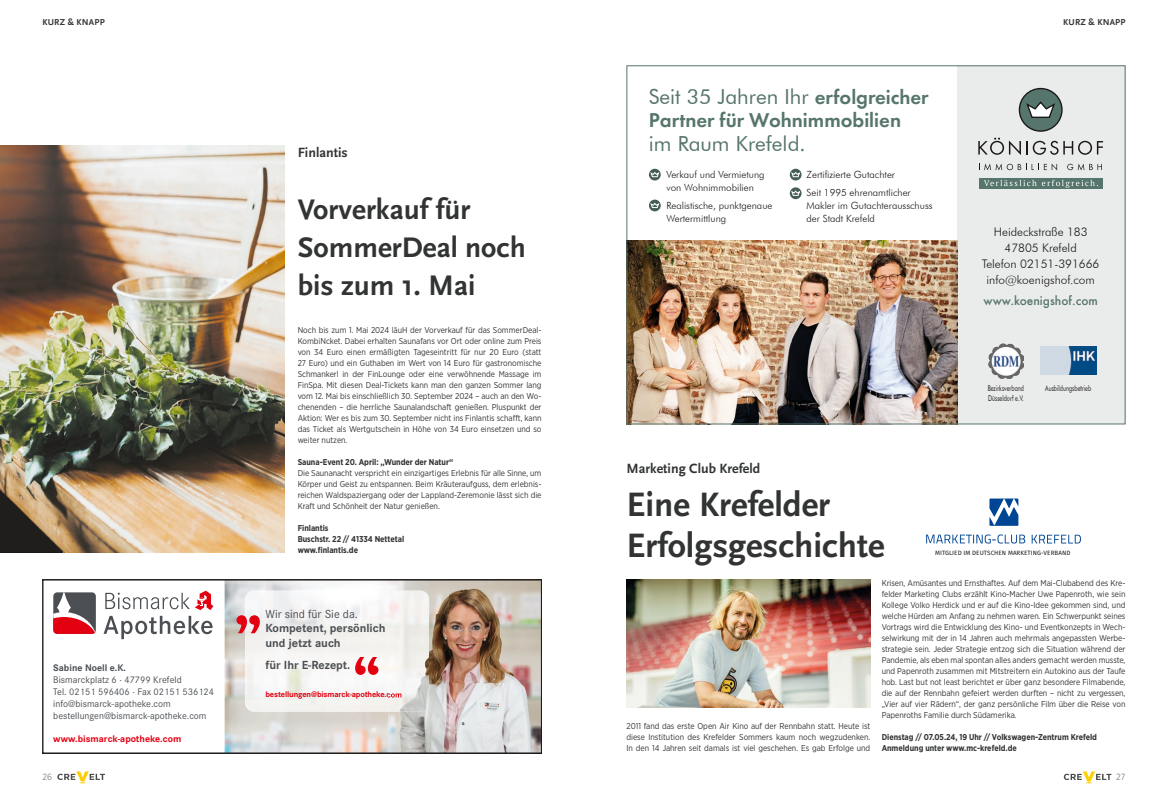
<style>
.page{position:relative;width:1168px;height:794px;background:#fff}
.page>*{position:absolute;margin:0;border:0;box-sizing:border-box;transform-origin:0 0}
.t1{font:700 35.4px/40.4px "Scala Sans";color:#323434}
.t2{font:700 29.6px/38px "Scala Sans";color:#323434}
.t3{font:20.8px "Futura BT";color:#56756c}
.t4{font:600 20.8px "Futura PT";color:#56756c}
.t5{font:700 14px "Scala Sans";color:#323434}
.t6{font:13px "Fira Sans OT";color:#004695}
.t7{font:700 12.2px/14.6px "Corporate S";color:#4b4f53}
.t8{font:12.2px "Corporate S";color:#4b4f53}
.t9{font:300 11.9px/15.8px "Futura BT";color:#1b1819;text-align:center}
.t10{font:500 11.9px "Futura";color:#56756c}
.t11{font:300 9.9px/12.9px "Futura BT";color:#1b1819}
.t12{font:9.9px/11.9px "Corporate S";color:#4b4f53}
.t13{font:700 9.9px "Corporate S";color:#e30011}
.t14{font:700 9.9px "Corporate S";color:#4b4f53}
.t15{font:700 9px "Scala Sans";letter-spacing:.02em;color:#323434}
.t16{font:9px "Gotham Narrow";color:#86888a}
.t17{font:8.5px/11px "Gotham Narrow";letter-spacing:-.005em;color:#323434;text-align:justify}
.t18{font:700 8.5px/11px "Gotham Narrow";letter-spacing:-.005em;color:#323434}
.t19{font:700 8.5px/11px "Gotham Narrow";letter-spacing:-.005em;color:#323434;scale:.96 1}
.t20{font:700 8.4px "Corporate S";letter-spacing:-.015em;color:#e30011}
.t21{font:7.9px/9.9px "Futura BT";color:#1b1819;scale:.7 1}
.t22{font:6.2px "Fira Sans OT";letter-spacing:.01em;color:#1b1819}
.s1{font-family:"Futura PT";font-weight:600}
</style>
<div class="page">
<svg style="left:57px;top:771px;width:48px;height:12px"></svg>
<svg style="left:1064px;top:771px;width:47px;height:12px"></svg>
<div style="left:957px;top:65px;width:168px;height:359px;background:#eaeceb"></div>
<div style="left:1019px;top:89px;width:43px;height:42px;background:#56756c;border-radius:50%"></div>
<div style="left:1019px;top:88px;width:44px;height:44px;border:1px solid #1b1819;border-radius:50%"></div>
<svg style="left:1026px;top:101px;width:29px;height:17px"></svg>
<svg style="left:978px;top:138px;width:125px;height:17px"></svg>
<svg style="left:979px;top:164px;width:78px;height:6px"></svg>
<svg style="left:1067px;top:164px;width:35px;height:6px"></svg>
<div style="left:979px;top:179px;width:124px;height:10px;background:#56756c"></div>
<svg style="left:984px;top:180px;width:114px;height:8px"></svg>
<img style="left:628px;top:241px;width:329px;height:181px">
<svg style="left:649px;top:169px;width:12px;height:11px"></svg>
<svg style="left:650px;top:172px;width:9px;height:5px"></svg>
<div style="left:649px;top:200px;width:12px;height:11px;background:#455e57;border-radius:50%"></div>
<svg style="left:650px;top:203px;width:9px;height:5px"></svg>
<svg style="left:790px;top:169px;width:11px;height:11px"></svg>
<svg style="left:791px;top:172px;width:9px;height:5px"></svg>
<div style="left:790px;top:187px;width:11px;height:12px;background:#455e57;border-radius:50%"></div>
<svg style="left:791px;top:191px;width:9px;height:5px"></svg>
<img style="left:988px;top:343px;width:35px;height:35px">
<img style="left:1040px;top:347px;width:56px;height:28px">
<img style="left:0;top:145px;width:285px;height:407px">
<img style="left:626px;top:580px;width:244px;height:127px">
<svg style="left:989px;top:498px;width:29px;height:28px"></svg>
<svg style="left:926px;top:534px;width:99px;height:9px"></svg>
<svg style="left:1032px;top:535px;width:49px;height:8px"></svg>
<svg style="left:53px;top:582px;width:486px;height:169px"></svg>
<p class="t15" style="left:43px;top:17px;width:64px">KURZ &amp; KNAPP</p>
<p class="t14" style="left:53px;top:661px;width:74px">Sabine Noell e.K.</p>
<p class="t12" style="left:53px;top:673px;width:162px">Bismarckplatz 6 · 47799 Krefeld<br>Tel. 02151 596406 · Fax 02151 536124 info@bismarck-apotheke.com bestellungen@bismarck-apotheke.com</p>
<p class="t13" style="left:53px;top:732px;width:129px">www.bismarck-apotheke.com</p>
<h3 class="t5" style="left:298px;top:145px;width:52px">Finlantis</h3>
<h2 class="t2" style="left:298px;top:191px;width:229px">Vorverkauf für<br>SommerDeal noch bis zum 1. Mai</h2>
<p class="t17" style="left:298px;top:324px;width:245px">Noch bis zum 1. Mai 2024 läuH der Vorverkauf für das SommerDeal-KombiNcket. Dabei erhalten Saunafans vor Ort oder online zum Preis von 34 Euro einen ermäßigten Tageseintritt für nur 20 Euro (statt 27 Euro) und ein Guthaben im Wert von 14 Euro für gastronomische Schmankerl in der FinLounge oder eine verwöhnende Massage im FinSpa. Mit diesen Deal-Tickets kann man den ganzen Sommer lang vom 12. Mai bis einschließlich 30. September 2024 – auch an den Wo&shy;chenenden – die herrliche Saunalandschaft genießen. Pluspunkt der Aktion: Wer es bis zum 30. September nicht ins Finlantis schafft, kann das Ticket als Wertgutschein in Höhe von 34 Euro einsetzen und so weiter nutzen.</p>
<p class="t18" style="left:298px;top:456px;width:157px">Sauna-Event 20. April: „Wunder der Natur“</p>
<p class="t17" style="left:298px;top:467px;width:245px">Die Saunanacht verspricht ein einzigartiges Erlebnis für alle Sinne, um Körper und Geist zu entspannen. Beim Kräuteraufguss, dem erlebnis&shy;reichen Waldspaziergang oder der Lappland-Zeremonie lässt sich die Kraft und Schönheit der Natur genießen.</p>
<p class="t18" style="left:298px;top:522px;width:108px">Finlantis<br>Buschstr. 22 // 41334 Nettetal www.finlantis.de</p>
<h3 class="t8" style="left:265px;top:605px;width:94px">Wir sind für Sie da.</h3>
<h3 class="t7" style="left:265px;top:620px;width:122px">Kompetent, persönlich und jetzt auch</h3>
<h3 class="t7" style="left:265px;top:657px;width:86px">für Ihr E-Rezept.</h3>
<p class="t20" style="left:265px;top:689px;width:138px">bestellungen@bismarck-apotheke.com</p>
<h3 class="t3" style="left:649px;top:84px;width:281px">Seit 35 Jahren Ihr <span class="s1">erfolgreicher</span></h3>
<h3 class="t4" style="left:649px;top:107px;width:254px">Partner für Wohnimmobilien</h3>
<h3 class="t3" style="left:649px;top:131px;width:158px">im Raum Krefeld.</h3>
<p class="t11" style="left:666px;top:168px;width:100px">Verkauf und Vermietung von Wohnimmobilien</p>
<p class="t11" style="left:666px;top:199px;width:107px">Realistische, punktgenaue<br>Wertermittlung</p>
<p class="t11" style="left:806px;top:165px;width:106px;line-height:18.5px">Zertifizierte Gutachter<br>Seit 1995 ehrenamtlicher</p>
<p class="t11" style="left:806px;top:199px;width:127px">Makler im Gutachterausschuss der Stadt Krefeld</p>
<h3 class="t5" style="left:626px;top:461px;width:135px">Marketing Club Krefeld</h3>
<p class="t15" style="left:1063px;top:17px;width:64px">KURZ &amp; KNAPP</p>
<h3 class="t9" style="left:982px;top:224px;width:119px">Heideckstraße 183<br>47805 Krefeld<br>Telefon 02151-391666 info@koenigshof.com</h3>
<h3 class="t10" style="left:983px;top:292px;width:116px">www.koenigshof.com</h3>
<p class="t21" style="left:988px;top:383px;width:54px">Bezirksverband<br>Düsseldorf e.V.</p>
<p class="t21" style="left:1045px;top:383px;width:67px">Ausbildungsbetrieb</p>
<h1 class="t1" style="left:626px;top:485px;width:260px">Eine Krefelder<br>Erfolgsgeschichte</h1>
<h3 class="t6" style="left:991px;top:530px;width:7px">-</h3>
<p class="t22" style="left:935px;top:548px;width:137px">MITGLIED IM DEUTSCHEN MARKETING-VERBAND</p>
<p class="t17" style="left:882px;top:577px;width:245px">Krisen, Amüsantes und Ernsthaftes. Auf dem Mai-Clubabend des Kre&shy;felder Marketing Clubs erzählt Kino-Macher Uwe Papenroth, wie sein Kollege Volko Herdick und er auf die Kino-Idee gekommen sind, und welche Hürden am Anfang zu nehmen waren. Ein Schwerpunkt seines Vortrags wird die Entwicklung des Kino- und Eventkonzepts in Wech&shy;selwirkung mit der in 14 Jahren auch mehrmals angepassten Werbe&shy;strategie sein. Jeder Strategie entzog sich die Situation während der Pandemie, als eben mal spontan alles anders gemacht werden musste, und Papenroth zusammen mit Mitstreitern ein Autokino aus der Taufe hob. Last but not least berichtet er über ganz besondere Filmabende, die auf der Rennbahn gefeiert werden durften – nicht zu vergessen, „Vier auf vier Rädern“, der ganz persönliche Film über die Reise von Papenroths Familie durch Südamerika.</p>
<p class="t19" style="left:882px;top:731px;width:226px">Dienstag // 07.05.24, 19 Uhr // Volkswagen-Zentrum Krefeld<br>Anmeldung unter www.mc-krefeld.de</p>
<p class="t17" style="left:626px;top:720px;width:245px">2011 fand das erste Open Air Kino auf der Rennbahn statt. Heute ist diese Institution des Krefelder Sommers kaum noch wegzudenken.<br>In den 14 Jahren seit damals ist viel geschehen. Es gab Erfolge und</p>
<p class="t16" style="left:43px;top:771px;width:11px">26</p>
<p class="t16" style="left:1116px;top:771px;width:11px">27</p>
</div>
